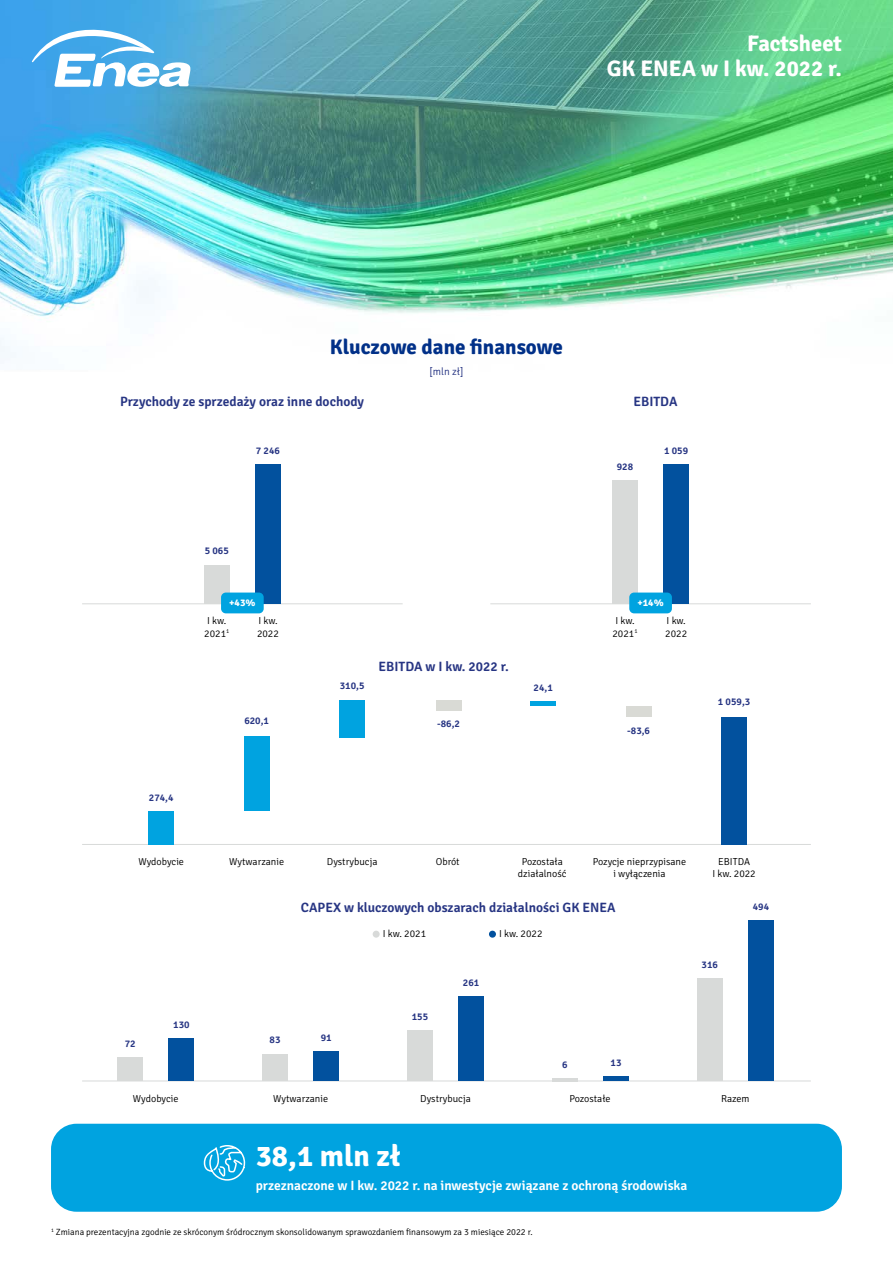
<style>
.page{position:relative;width:893px;height:1263px;background:#fff}
.page>*{position:absolute;margin:0;border:0;box-sizing:border-box;transform-origin:0 0}
.t1{font:700 30px "Signika";color:#fff}
.t2{font:700 22.5px/25.5px "Signika";color:#fff;text-align:right}
.t3{font:700 21px "Signika";color:#013088}
.t4{font:600 13.5px "Signika";color:#273583}
.t5{font:600 13.5px "Signika";color:#fff}
.t6{font:300 10.5px "Signika";color:#273583}
.t7{font:300 10.2px/12.1px "Signika";color:#000}
.t8{font:600 10.2px "Signika";color:#273583}
.t9{font:700 10.2px "Signika";color:#fff}
.t10{font:700 9.6px "Signika";color:#fff}
.t11{font:300 9px "Signika";color:#000}
</style>
<div class="page">
<img style="left:0;top:0;width:893px;height:358px">
<hr style="left:82px;top:844px;width:729px;height:1px;background:#d8dad9">
<div style="left:148px;top:811px;width:26px;height:33px;background:#00a3e0"></div>
<div style="left:244px;top:736px;width:26px;height:75px;background:#00a3e0"></div>
<div style="left:339px;top:700px;width:26px;height:37px;background:#00a3e0"></div>
<div style="left:436px;top:700px;width:26px;height:10px;background:#d9dad5"></div>
<hr style="left:530px;top:702px;width:26px;height:4px;background:#00a3e0">
<div style="left:626px;top:706px;width:26px;height:10px;background:#d9dad5"></div>
<div style="left:721px;top:716px;width:26px;height:128px;background:#02519e"></div>
<svg style="left:31px;top:19px;width:160px;height:68px"></svg>
<hr style="left:490px;top:603px;width:321px;height:1px;background:#d8dad9">
<hr style="left:82px;top:603px;width:321px;height:1px;background:#d8dad9">
<div style="left:204px;top:565px;width:26px;height:39px;background:#d8dad9"></div>
<div style="left:255px;top:464px;width:26px;height:140px;background:#02519e"></div>
<div style="left:221px;top:592px;width:43px;height:21px;background:#00a3e0;border-radius:5px"></div>
<div style="left:612px;top:480px;width:26px;height:124px;background:#d8dad9"></div>
<div style="left:663px;top:464px;width:26px;height:140px;background:#02519e"></div>
<div style="left:629px;top:592px;width:43px;height:21px;background:#00a3e0;border-radius:5px"></div>
<hr style="left:82px;top:1080px;width:729px;height:1px;background:#d8dad9">
<div style="left:117px;top:1058px;width:26px;height:23px;background:#d8dad9"></div>
<div style="left:168px;top:1039px;width:26px;height:42px;background:#02519e"></div>
<div style="left:262px;top:1054px;width:26px;height:27px;background:#d8dad9"></div>
<div style="left:313px;top:1051px;width:26px;height:30px;background:#02519e"></div>
<div style="left:407px;top:1031px;width:26px;height:50px;background:#d8dad9"></div>
<div style="left:458px;top:996px;width:26px;height:85px;background:#02519e"></div>
<hr style="left:552px;top:1078px;width:26px;height:3px;background:#d8dad9">
<hr style="left:603px;top:1077px;width:26px;height:4px;background:#02519e">
<div style="left:697px;top:978px;width:26px;height:103px;background:#d8dad9"></div>
<div style="left:748px;top:921px;width:26px;height:160px;background:#02519e"></div>
<div style="left:373px;top:931px;width:7px;height:7px;background:#d8dad9;border-radius:50%"></div>
<div style="left:489px;top:931px;width:7px;height:7px;background:#02519e;border-radius:50%"></div>
<div style="left:51px;top:1124px;width:791px;height:88px;background:#00a3e0;border-radius:26px"></div>
<svg style="left:203px;top:1145px;width:43px;height:36px"></svg>
<h2 class="t2" style="left:607px;top:29px;width:237px">Factsheet<br>GK ENEA w I kw. 2022 r.</h2>
<h3 class="t3" style="left:330px;top:332px;width:235px">Kluczowe dane finansowe</h3>
<p class="t6" style="left:429px;top:363px;width:35px">[mln zł]</p>
<h3 class="t4" style="left:120px;top:392px;width:246px">Przychody ze sprzedaży oraz inne dochody</h3>
<h3 class="t4" style="left:633px;top:392px;width:45px">EBITDA</h3>
<p class="t8" style="left:256px;top:443px;width:26px">7 246</p>
<p class="t8" style="left:617px;top:459px;width:18px">928</p>
<p class="t8" style="left:664px;top:443px;width:26px">1 059</p>
<p class="t8" style="left:205px;top:544px;width:26px">5 065</p>
<p class="t9" style="left:229px;top:596px;width:28px">+43%</p>
<p class="t10" style="left:230px;top:598px;width:26px">+29%</p>
<p class="t9" style="left:637px;top:596px;width:28px">+14%</p>
<p class="t10" style="left:637px;top:598px;width:22px">+128</p>
<p class="t7" style="left:204px;top:614px;width:27px">I kw.<br>2021<sup>1</sup></p>
<p class="t7" style="left:257px;top:614px;width:23px">I kw.<br>2022</p>
<p class="t7" style="left:612px;top:614px;width:27px">I kw.<br>2021<sup>1</sup></p>
<p class="t7" style="left:665px;top:614px;width:23px">I kw.<br>2022</p>
<h3 class="t4" style="left:379px;top:657px;width:132px">EBITDA w I kw. 2022 r.</h3>
<p class="t8" style="left:340px;top:678px;width:26px">310,5</p>
<p class="t8" style="left:534px;top:681px;width:21px">24,1</p>
<p class="t8" style="left:718px;top:695px;width:34px">1 059,3</p>
<p class="t8" style="left:244px;top:713px;width:26px">620,1</p>
<p class="t8" style="left:437px;top:716px;width:24px">-86,2</p>
<p class="t8" style="left:627px;top:723px;width:24px">-83,6</p>
<p class="t8" style="left:149px;top:790px;width:26px">274,4</p>
<p class="t7" style="left:138px;top:855px;width:47px">Wydobycie</p>
<p class="t8" style="left:125px;top:1036px;width:12px">72</p>
<p class="t8" style="left:173px;top:1017px;width:18px">130</p>
<p class="t7" style="left:229px;top:855px;width:56px">Wytwarzanie</p>
<p class="t7" style="left:327px;top:855px;width:52px">Dystrybucja</p>
<p class="t7" style="left:436px;top:855px;width:25px">Obrót</p>
<p class="t7" style="left:518px;top:855px;width:50px;text-align:center">Pozostała działalność</p>
<p class="t7" style="left:593px;top:855px;width:95px;text-align:center">Pozycje nieprzypisane i wyłączenia</p>
<h3 class="t4" style="left:301px;top:898px;width:316px">CAPEX w kluczowych obszarach działalności GK ENEA</h3>
<p class="t7" style="left:383px;top:927px;width:45px">I kw. 2021</p>
<p class="t7" style="left:499px;top:927px;width:45px">I kw. 2022</p>
<p class="t8" style="left:412px;top:1009px;width:18px">155</p>
<p class="t8" style="left:463px;top:975px;width:18px">261</p>
<p class="t8" style="left:270px;top:1033px;width:12px">83</p>
<p class="t8" style="left:321px;top:1030px;width:12px">91</p>
<p class="t8" style="left:562px;top:1057px;width:7px">6</p>
<p class="t8" style="left:611px;top:1055px;width:12px">13</p>
<p class="t7" style="left:712px;top:855px;width:45px;text-align:center">EBITDA<br>I kw. 2022</p>
<p class="t8" style="left:702px;top:957px;width:18px">316</p>
<p class="t8" style="left:753px;top:899px;width:18px">494</p>
<p class="t7" style="left:133px;top:1092px;width:47px">Wydobycie</p>
<p class="t7" style="left:273px;top:1092px;width:56px">Wytwarzanie</p>
<p class="t7" style="left:420px;top:1092px;width:52px">Dystrybucja</p>
<p class="t7" style="left:569px;top:1092px;width:43px">Pozostałe</p>
<p class="t7" style="left:721px;top:1092px;width:30px">Razem</p>
<h1 class="t1" style="left:256px;top:1134px;width:147px">38,1 mln zł</h1>
<h3 class="t5" style="left:256px;top:1176px;width:433px">przeznaczone w I kw. 2022 r. na inwestycje związane z ochroną środowiska</h3>
<p class="t11" style="left:51px;top:1225px;width:483px"><sup>1</sup> Zmiana prezentacyjna zgodnie ze skróconym śródrocznym skonsolidowanym sprawozdaniem finansowym za 3 miesiące 2022 r.</p>
</div>
